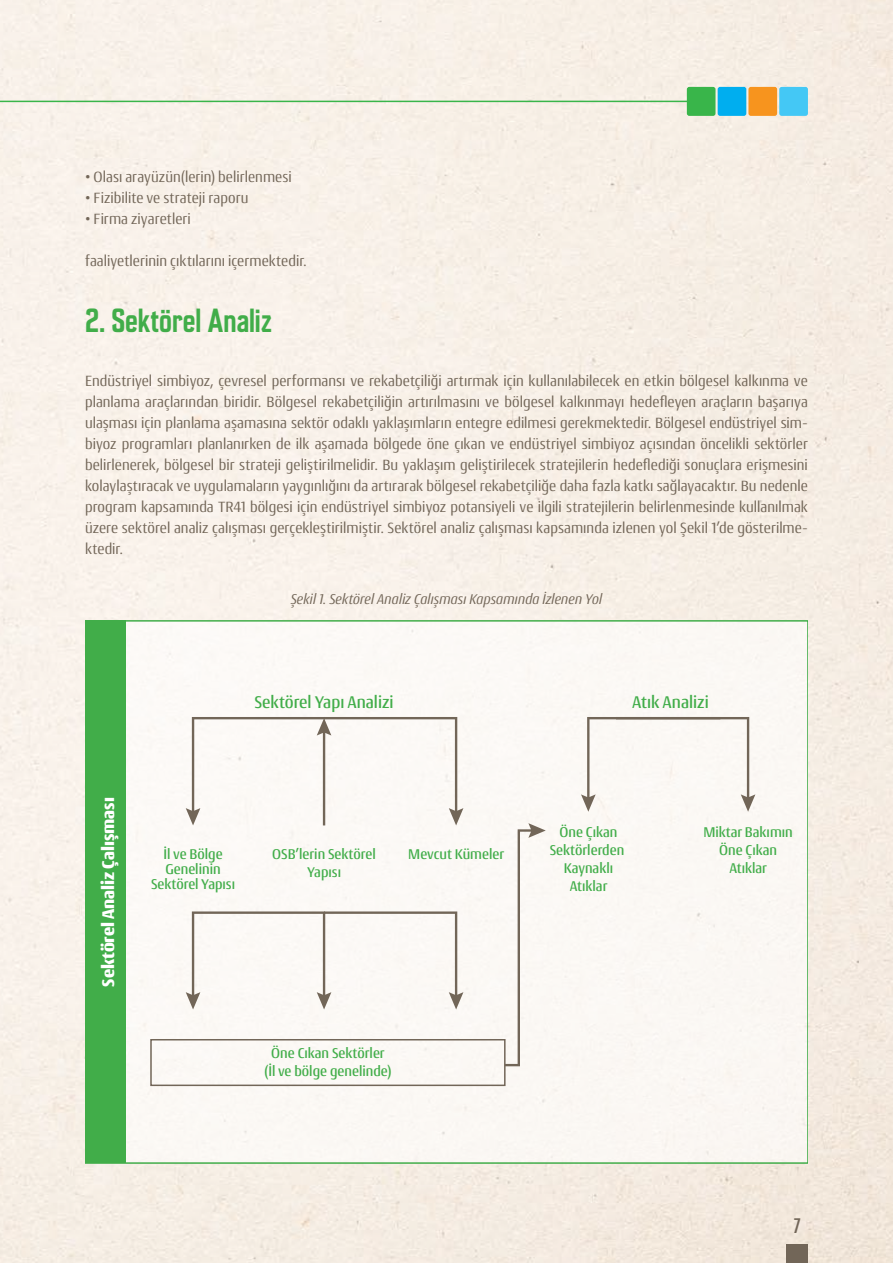
<style>
.page{position:relative;width:893px;height:1263px;background:#fff}
.page>*{position:absolute;margin:0;border:0;box-sizing:border-box;transform-origin:0 0}
.t1{font:500 condensed 30px "Enamela";color:#41ad49}
.t2{font:condensed 21px "Agency Gothic CT";color:#726658}
.t3{font:500 18px "Conto Narrow";color:#41ad49}
.t4{font:900 18px "Conto Narrow";color:#fff}
.t5{font:15.75px/21px "Conto Narrow";letter-spacing:.005em;color:#726658;text-align:justify}
.t6{font:500 15px/18px "Conto Narrow";color:#41ad49;text-align:center}
.t7{font:italic 15px "Conto Narrow";letter-spacing:.005em;color:#726658}
</style>
<div class="page">
<img style="left:0;top:0;width:893px;height:1263px">
<div style="left:787px;top:1244px;width:21px;height:19px;background:#726658"></div>
<div style="left:687px;top:87px;width:28px;height:29px;background:#39b54a;border-radius:2px"></div>
<div style="left:748px;top:87px;width:29px;height:29px;background:#f7941e;border-radius:2px"></div>
<div style="left:718px;top:87px;width:28px;height:29px;background:#00aeef;border-radius:2px"></div>
<div style="left:779px;top:87px;width:29px;height:29px;background:#44c8f5;border-radius:2px"></div>
<hr style="left:0;top:101px;width:696px;height:1px;background:#39b54a">
<div style="left:85px;top:621px;width:723px;height:542px;background:#fbf8f5"></div>
<div style="left:85px;top:621px;width:40px;height:542px;background:#41ad49"></div>
<svg style="left:581px;top:717px;width:174px;height:95px"></svg>
<svg style="left:186px;top:717px;width:277px;height:108px"></svg>
<svg style="left:186px;top:911px;width:277px;height:98px"></svg>
<div style="left:150px;top:1039px;width:356px;height:47px;border:2px solid #726658"></div>
<svg style="left:505px;top:823px;width:41px;height:243px"></svg>
<p class="t5" style="left:85px;top:166px;width:208px">• Olası arayüzün(lerin) belirlenmesi</p>
<p class="t5" style="left:85px;top:187px;width:165px">• Fizibilite ve strateji raporu</p>
<p class="t5" style="left:85px;top:208px;width:107px">• Firma ziyaretleri</p>
<p class="t5" style="left:85px;top:250px;width:223px">faaliyetlerinin çıktılarını içermektedir.</p>
<h1 class="t1" style="left:85px;top:296px;width:188px">2. Sektörel Analiz</h1>
<p class="t5" style="left:85px;top:370px;width:724px">Endüstriyel simbiyoz, çevresel performansı ve rekabetçiliği artırmak için kullanılabilecek en etkin bölgesel kalkınma ve planlama araçlarından biridir. Bölgesel rekabetçiliğin artırılmasını ve bölgesel kalkınmayı hedefleyen araçların başarıya ulaşması için planlama aşamasına sektör odaklı yaklaşımların entegre edilmesi gerekmektedir. Bölgesel endüstriyel sim&shy;biyoz programları planlanırken de ilk aşamada bölgede öne çıkan ve endüstriyel simbiyoz açısından öncelikli sektörler belirlenerek, bölgesel bir strateji geliştirilmelidir. Bu yaklaşım geliştirilecek stratejilerin hedeflediği sonuçlara erişmesini kolaylaştıracak ve uygulamaların yaygınlığını da artırarak bölgesel rekabetçiliğe daha fazla katkı sağlayacaktır. Bu nedenle program kapsamında TR41 bölgesi için endüstriyel simbiyoz potansiyeli ve ilgili stratejilerin belirlenmesinde kullanılmak üzere sektörel analiz çalışması gerçekleştirilmiştir. Sektörel analiz çalışması kapsamında izlenen yol Şekil 1’de gösterilme&shy;ktedir.</p>
<p class="t7" style="left:291px;top:589px;width:313px">Şekil 1. Sektörel Analiz Çalışması Kapsamında İzlenen Yol</p>
<p class="t3" style="left:254px;top:690px;width:141px">Sektörel Yapı Analizi</p>
<p class="t3" style="left:632px;top:690px;width:78px">Atık Analizi</p>
<p class="t4" style="left:96px;top:986px;width:191px;rotate:-90deg">Sektörel Analiz Çalışması</p>
<p class="t6" style="left:151px;top:846px;width:86px;line-height:15px">İl ve Bölge<br>Genelinin<br>Sektörel Yapısı</p>
<p class="t6" style="left:272px;top:844px;width:105px">OSB’lerin Sektörel<br>Yapısı</p>
<p class="t6" style="left:408px;top:844px;width:97px">Mevcut Kümeler</p>
<p class="t6" style="left:264px;top:1043px;width:129px">Öne Cıkan Sektörler (İl ve bölge genelinde)</p>
<p class="t6" style="left:550px;top:823px;width:76px">Öne Çıkan<br>Sektörlerden<br>Kaynaklı<br>Atıklar</p>
<p class="t6" style="left:703px;top:823px;width:91px">Miktar Bakımın<br>Öne Çıkan<br>Atıklar</p>
<h2 class="t2" style="left:793px;top:1215px;width:9px">7</h2>
</div>
